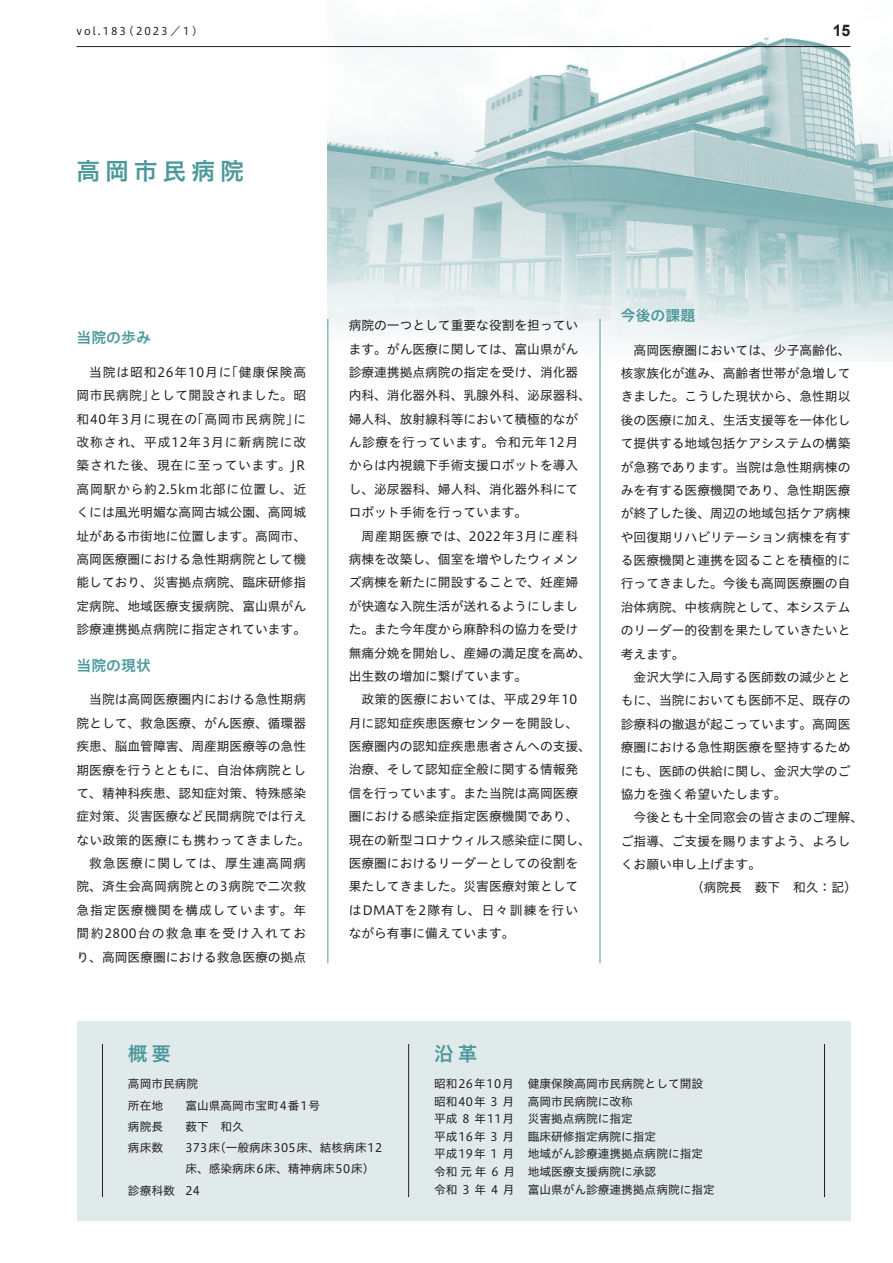
<style>
.page{position:relative;width:893px;height:1263px;background:#fff}
.page>*{position:absolute;margin:0;border:0;box-sizing:border-box;transform-origin:0 0}
.t1{font:23.85px "Hiragino UD Sans Std W6";letter-spacing:.2em;color:#4c999c}
.t2{font:19.65px "Hiragino UD Sans Std W6";color:#4c999c}
.t3{font:700 15.9px "Arial";color:#231f20}
.t4{font:14.85px "Hiragino UD Sans Std W6";color:#4c999c}
.t5{font:12.75px/23.4px "Hiragino UD Sans Std W4";color:#231f20;text-align:justify}
.t6{font:12.75px "Hiragino UD Sans Std W4";letter-spacing:.02em;color:#231f20}
.t7{font:12.75px "Hiragino UD Sans Std W4";letter-spacing:.11em;color:#231f20}
.t8{font:12.75px "Hiragino UD Sans Std W4";letter-spacing:.065em;color:#231f20}
.t9{font:12.75px "Hiragino UD Sans Std W4";letter-spacing:.07em;color:#231f20}
.t10{font:11.7px/17.5px "Hiragino UD Sans Std W4";color:#231f20}
.t11{font:11.7px "Hiragino UD Sans Std W4";letter-spacing:.03em;color:#231f20}
.t12{font:10.65px "Hiragino UD Sans Std W4";letter-spacing:.18em;color:#231f20}
</style>
<div class="page">
<div style="left:77px;top:1020px;width:773px;height:200px;background:#e1eaeb"></div>
<img style="left:327px;top:36px;width:566px;height:325px">
<hr style="left:327px;top:319px;width:1px;height:644px;background:#4c999c">
<hr style="left:600px;top:319px;width:1px;height:644px;background:#4c999c">
<hr style="left:102px;top:1044px;width:1px;height:34px;background:#231f20">
<hr style="left:102px;top:1078px;width:1px;height:119px;background:#231f20">
<hr style="left:408px;top:1044px;width:1px;height:34px;background:#231f20">
<hr style="left:824px;top:1044px;width:1px;height:34px;background:#231f20">
<hr style="left:408px;top:1078px;width:1px;height:119px;background:#231f20">
<hr style="left:824px;top:1078px;width:1px;height:119px;background:#231f20">
<hr style="left:77px;top:46px;width:773px;height:1px;background:#231f20">
<p class="t12" style="left:77px;top:23px;width:128px">vol.183（2023／1）</p>
<p class="t3" style="left:833px;top:20px;width:19px">15</p>
<h1 class="t1" style="left:77px;top:152px;width:169px">高岡市民病院</h1>
<p class="t4" style="left:77px;top:326px;width:76px">当院の歩み</p>
<p class="t5" style="left:77px;top:360px;width:231px;text-indent:13px">当院は昭和26年10月に「健康保険高岡市民病院」として開設されました。昭和40年3月に現在の「高岡市民病院」に改称され、平成12年3月に新病院に改築された後、現在に至っています。JR高岡駅から約2.5km北部に位置し、近くには風光明媚な高岡古城公園、高岡城址がある市街地に位置します。高岡市、高岡医療圏における急性期病院として機能しており、災害拠点病院、臨床研修指定病院、地域医療支援病院、富山県がん診療連携拠点病院に指定されています。</p>
<p class="t4" style="left:77px;top:654px;width:76px">当院の現状</p>
<p class="t5" style="left:89px;top:687px;width:218px">当院は高岡医療圏内における急性期病</p>
<p class="t5" style="left:77px;top:710px;width:231px">院として、救急医療、がん医療、循環器</p>
<p class="t5" style="left:77px;top:734px;width:231px">疾患、脳血管障害、周産期医療等の急性</p>
<p class="t5" style="left:77px;top:757px;width:231px">期医療を行うとともに、自治体病院とし</p>
<p class="t5" style="left:77px;top:781px;width:231px">て、精神科疾患、認知症対策、特殊感染</p>
<p class="t5" style="left:77px;top:804px;width:231px">症対策、災害医療など民間病院では行え</p>
<p class="t6" style="left:77px;top:830px;width:235px">ない政策的医療にも携わってきました。</p>
<p class="t9" style="left:89px;top:853px;width:218px">救急医療に関しては、厚生連高岡病</p>
<p class="t5" style="left:77px;top:874px;width:231px">院、済生会高岡病院との3病院で二次救</p>
<p class="t8" style="left:77px;top:900px;width:231px">急指定医療機関を構成しています。年</p>
<p class="t7" style="left:77px;top:924px;width:231px">間約2800台の救急車を受け入れてお</p>
<p class="t5" style="left:77px;top:944px;width:231px">り、高岡医療圏における救急医療の拠点</p>
<p class="t5" style="left:349px;top:313px;width:244px;text-align:left">病院の一つとして重要な役割を担っています。がん医療に関しては、富山県がん診療連携拠点病院の指定を受け、消化器内科、消化器外科、乳腺外科、泌尿器科、婦人科、放射線科等において積極的ながん診療を行っています。令和元年12月からは内視鏡下手術支援ロボットを導入し、泌尿器科、婦人科、消化器外科にてロボット手術を行っています。</p>
<p class="t5" style="left:349px;top:523px;width:244px;text-align:left;text-indent:13px">周産期医療では、2022年3月に産科病棟を改築し、個室を増やしたウィメンズ病棟を新たに開設することで、妊産婦が快適な入院生活が送れるようにしました。また今年度から麻酔科の協力を受け無痛分娩を開始し、産婦の満足度を高め、出生数の増加に繋げています。</p>
<p class="t5" style="left:349px;top:687px;width:244px;text-align:left;text-indent:13px">政策的医療においては、平成29年10月に認知症疾患医療センターを開設し、医療圏内の認知症疾患患者さんへの支援、治療、そして認知症全般に関する情報発信を行っています。また当院は高岡医療圏における感染症指定医療機関であり、現在の新型コロナウィルス感染症に関し、医療圏におけるリーダーとしての役割を果たしてきました。災害医療対策としてはDMATを2隊有し、日々訓練を行いながら有事に備えています。</p>
<p class="t4" style="left:621px;top:304px;width:76px">今後の課題</p>
<p class="t5" style="left:621px;top:337px;width:231px;text-indent:13px">高岡医療圏においては、少子高齢化、核家族化が進み、高齢者世帯が急増してきました。こうした現状から、急性期以後の医療に加え、生活支援等を一体化して提供する地域包括ケアシステムの構築が急務であります。当院は急性期病棟のみを有する医療機関であり、急性期医療が終了した後、周辺の地域包括ケア病棟や回復期リハビリテーション病棟を有する医療機関と連携を図ることを積極的に行ってきました。今後も高岡医療圏の自治体病院、中核病院として、本システムのリーダー的役割を果たしていきたいと考えます。</p>
<p class="t5" style="left:621px;top:665px;width:231px;text-indent:13px">金沢大学に入局する医師数の減少とともに、当院においても医師不足、既存の診療科の撤退が起こっています。高岡医療圏における急性期医療を堅持するためにも、医師の供給に関し、金沢大学のご協力を強く希望いたします。</p>
<p class="t5" style="left:634px;top:805px;width:231px">今後とも十全同窓会の皆さまのご理解、</p>
<p class="t5" style="left:621px;top:828px;width:231px">ご指導、ご支援を賜りますよう、よろし</p>
<p class="t5" style="left:621px;top:852px;width:142px">くお願い申し上げます。</p>
<p class="t5" style="left:691px;top:875px;width:167px">（病院長　薮下　和久：記）</p>
<h2 class="t2" style="left:128px;top:1039px;width:45px">概要</h2>
<h2 class="t2" style="left:434px;top:1039px;width:45px">沿革</h2>
<p class="t10" style="left:128px;top:1072px;width:72px;line-height:21.3px">高岡市民病院所在地</p>
<p class="t10" style="left:434px;top:1074px;width:282px">昭和26年10月 健康保険高岡市民病院として開設昭和40年 3 月 高岡市民病院に改称<br>平成 8 年11月 災害拠点病院に指定<br>平成16年 3 月 臨床研修指定病院に指定<br>平成19年 1 月 地域がん診療連携拠点病院に指定令和元年 6 月 地域医療支援病院に承認<br>令和 3 年 4 月 富山県がん診療連携拠点病院に指定</p>
<p class="t10" style="left:185px;top:1096px;width:136px">富山県高岡市宝町4番1号</p>
<p class="t10" style="left:128px;top:1117px;width:37px">病院長</p>
<p class="t10" style="left:185px;top:1117px;width:60px">薮下　和久</p>
<p class="t10" style="left:128px;top:1138px;width:37px">病床数</p>
<p class="t11" style="left:185px;top:1139px;width:198px">373床（一般病床305床、結核病床12</p>
<p class="t10" style="left:185px;top:1159px;width:191px">床、感染病床6床、精神病床50床）</p>
<p class="t10" style="left:128px;top:1181px;width:73px">診療科数 24</p>
</div>
